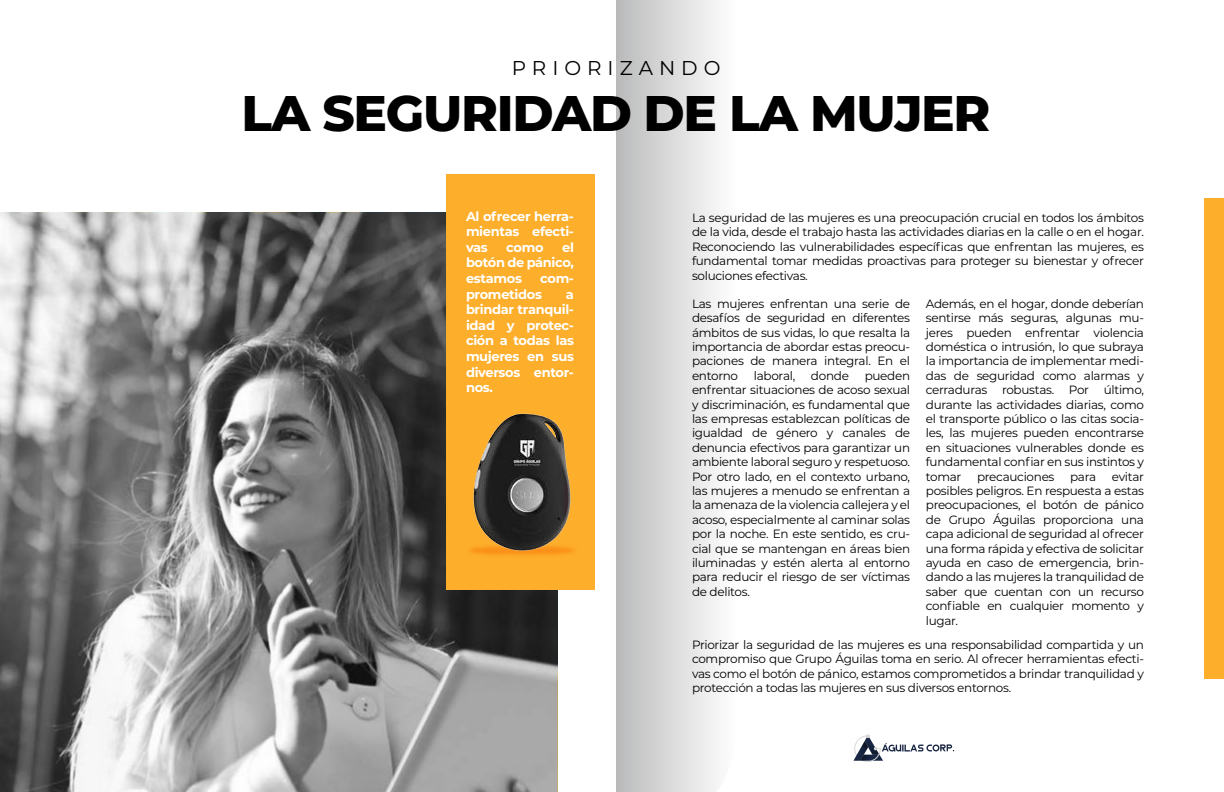
<style>
.page{position:relative;width:1224px;height:792px;background:#fff}
.page>*{position:absolute;margin:0;border:0;box-sizing:border-box;transform-origin:0 0}
.t1{font:800 50px "Montserrat";letter-spacing:-.025em;color:#000}
.t2{font:20px "Montserrat";color:#000}
.t3{font:700 13px/15.6px "Montserrat";letter-spacing:-.025em;color:#fff;text-align:justify}
.t4{font:12px/14.4px "Montserrat";letter-spacing:-.025em;color:#000;text-align:justify}
</style>
<div class="page">
<svg style="left:0;top:213px;width:557px;height:579px;background:#868686"></svg>
<div style="left:446px;top:174px;width:149px;height:416px;background:#fdae2a"></div>
<img style="left:434px;top:511px;width:12px;height:79px">
<img style="left:470px;top:412px;width:104px;height:143px">
<div style="left:1204px;top:198px;width:20px;height:481px;background:#fdae2a"></div>
<svg style="left:616px;top:0;width:101px;height:792px;background:#d7d7d8"></svg>
<svg style="left:853px;top:734px;width:101px;height:28px"></svg>
<h2 class="t2" style="left:512px;top:54px;width:210px">PRIORIZANDO</h2>
<h1 class="t1" style="left:241px;top:77px;width:751px">LA SEGURIDAD DE LA MUJER</h1>
<p class="t3" style="left:466px;top:208px;width:110px">Al ofrecer herra&shy;mientas efecti&shy;vas</p>
<p class="t3" style="left:466px;top:239px;width:109px;text-indent:96px">el botón de pánico, estamos</p>
<p class="t3" style="left:506px;top:239px;width:39px">como</p>
<p class="t3" style="left:466px;top:270px;width:110px;text-indent:74px">com&shy;prometidos</p>
<p class="t3" style="left:466px;top:286px;width:110px;text-indent:100px">a brindar tranquil&shy;idad y protec&shy;ción a todas las mujeres en sus diversos entor&shy;nos.</p>
<p class="t4" style="left:692px;top:210px;width:454px">La seguridad de las mujeres es una preocupación crucial en todos los ámbitos de la vida, desde el trabajo hasta las actividades diarias en la calle o en el hogar.<br>Reconociendo las vulnerabilidades específicas que enfrentan las mujeres, es fundamental tomar medidas proactivas para proteger su bienestar y ofrecer soluciones efectivas.</p>
<p class="t4" style="left:692px;top:296px;width:220px">Las mujeres enfrentan una serie de desafíos de seguridad en diferentes ámbitos de sus vidas, lo que resalta la importancia de abordar estas preocu&shy;paciones de manera integral. En el entorno</p>
<p class="t4" style="left:692px;top:368px;width:220px;text-indent:173px">pueden enfrentar situaciones de acoso sexual y discriminación, es fundamental que las empresas establezcan políticas de igualdad de género y canales de denuncia efectivos para garantizar un ambiente laboral seguro y respetuoso.<br>Por otro lado, en el contexto urbano, las mujeres a menudo se enfrentan a la amenaza de la violencia callejera y el acoso, especialmente al caminar solas por la noche. En este sentido, es cru&shy;cial que se mantengan en áreas bien iluminadas y estén alerta al entorno para reducir el riesgo de ser víctimas de delitos.</p>
<p class="t4" style="left:754px;top:368px;width:43px">laboral,</p>
<p class="t4" style="left:811px;top:368px;width:39px">donde</p>
<p class="t4" style="left:926px;top:296px;width:220px">Además, en el hogar, donde deberían sentirse más seguras, algunas mu&shy;jeres pueden enfrentar violencia doméstica o intrusión, lo que subraya la importancia de implementar medi&shy;das de seguridad como alarmas y cerraduras robustas. Por último, durante las actividades diarias, como el transporte público o las citas socia&shy;les, las mujeres pueden encontrarse en situaciones vulnerables donde es fundamental confiar en sus instintos y tomar</p>
<p class="t4" style="left:926px;top:469px;width:220px;text-indent:186px">evitar posibles peligros. En respuesta a estas preocupaciones, el botón de pánico de Grupo Águilas proporciona una capa adicional de seguridad al ofrecer una forma rápida y efectiva de solicitar ayuda en caso de emergencia, brin&shy;dando a las mujeres la tranquilidad de saber que cuentan con un recurso confiable en cualquier momento y lugar.</p>
<p class="t4" style="left:977px;top:469px;width:79px">precauciones</p>
<p class="t4" style="left:1070px;top:469px;width:28px">para</p>
<p class="t4" style="left:692px;top:637px;width:454px">Priorizar la seguridad de las mujeres es una responsabilidad compartida y un compromiso que Grupo Águilas toma en serio. Al ofrecer herramientas efecti&shy;vas como el botón de pánico, estamos comprometidos a brindar tranquilidad y protección a todas las mujeres en sus diversos entornos.</p>
</div>
